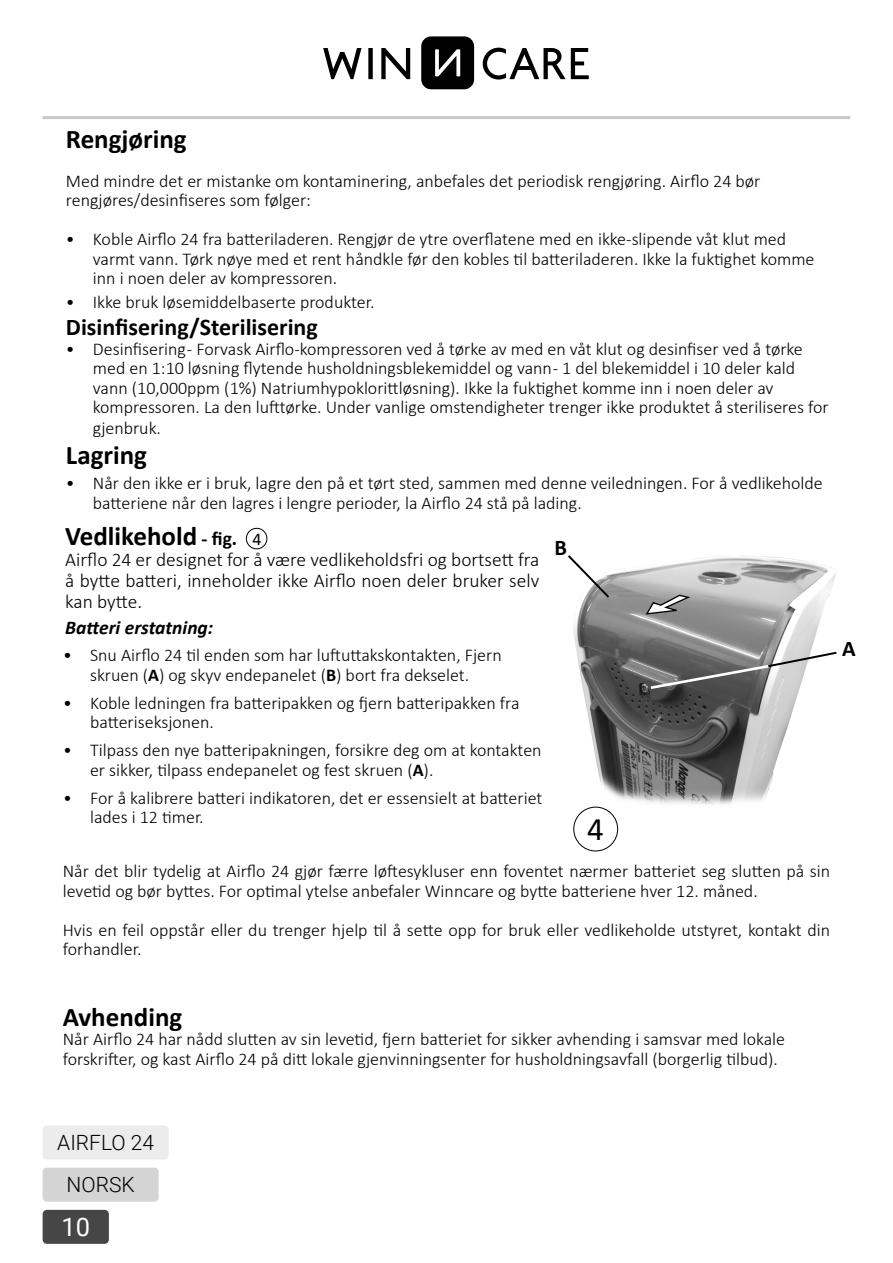
<style>
.page{position:relative;width:893px;height:1263px;background:#fff}
.page>*{position:absolute;margin:0;border:0;box-sizing:border-box;transform-origin:0 0}
.t1{font:33px "Calibri";color:#000}
.t2{font:700 27px "Calibri";color:#000}
.t3{font:25.5px "Roboto";color:#fff}
.t4{font:700 24px "Calibri";color:#000}
.t5{font:700 22.35px "Calibri";color:#000}
.t6{font:300 21px "Roboto";color:#000}
.t7{font:300 19.5px/21px "Calibri";color:#000;text-align:justify}
.t8{font:italic 700 19.5px "Calibri";color:#000}
.t9{font:300 18px/19.5px "Calibri";color:#000}
.s1{font-size:19.5px}
.s2{font-weight:400;font-size:18px}
.s3{font-weight:700}
</style>
<div class="page">
<div style="left:421px;top:36px;width:53px;height:53px;background:#000;border-radius:10px"></div>
<svg style="left:435px;top:49px;width:25px;height:27px"></svg>
<svg style="left:483px;top:48px;width:106px;height:32px"></svg>
<svg style="left:381px;top:48px;width:29px;height:31px"></svg>
<svg style="left:368px;top:48px;width:5px;height:31px"></svg>
<svg style="left:323px;top:48px;width:38px;height:31px"></svg>
<hr style="left:43px;top:116px;width:807px;height:3px;background:#c7c6c6">
<div style="left:43px;top:1210px;width:66px;height:34px;background:#474646;border-radius:4px"></div>
<div style="left:43px;top:1168px;width:116px;height:34px;background:#d4d4d4;border-radius:4px"></div>
<div style="left:43px;top:1125px;width:126px;height:34px;background:#ececec;border-radius:4px"></div>
<div style="left:246px;top:528px;width:21px;height:21px;border:1px solid #000;border-radius:50%"></div>
<img style="left:573px;top:555px;width:263px;height:252px">
<svg style="left:568px;top:555px;width:43px;height:45px"></svg>
<div style="left:573px;top:807px;width:45px;height:44px;border:1px solid #000;border-radius:50%"></div>
<svg style="left:648px;top:650px;width:189px;height:41px"></svg>
<svg style="left:644px;top:594px;width:48px;height:21px"></svg>
<h2 class="t2" style="left:66px;top:120px;width:122px">Rengjøring</h2>
<p class="t9" style="left:66px;top:171px;width:696px">Med mindre det er mistanke om kontaminering, anbefales det periodisk rengjøring. Airflo 24 bør rengjøres/desinfiseres som følger:</p>
<p class="t9" style="left:93px;top:229px;width:723px;text-indent:-27px">• Koble Airflo 24 fra batteriladeren. Rengjør de ytre overflatene med en ikke-slipende våt klut med varmt vann. Tørk nøye med et rent håndkle før den kobles til batteriladeren. Ikke la fuktighet komme inn i noen deler av kompressoren.</p>
<p class="t9" style="left:66px;top:292px;width:310px">• Ikke bruk løsemiddelbaserte produkter.</p>
<h3 class="t4" style="left:66px;top:310px;width:253px">Disinfisering/Sterilisering</h3>
<p class="t9" style="left:93px;top:339px;width:737px;text-indent:-27px">• Desinfisering - Forvask Airflo-kompressoren ved å tørke av med en våt klut og desinfiser ved å tørke med en 1:10 løsning flytende husholdningsblekemiddel og vann - 1 del blekemiddel i 10 deler kald vann (10,000ppm (1%) Natriumhypoklorittløsning). Ikke la fuktighet komme inn i noen deler av kompressoren. La den lufttørke. Under vanlige omstendigheter trenger ikke produktet å steriliseres for gjenbruk.</p>
<h2 class="t2" style="left:66px;top:436px;width:83px">Lagring</h2>
<p class="t9" style="left:93px;top:473px;width:731px;text-indent:-27px">• Når den ikke er i bruk, lagre den på et tørt sted, sammen med denne veiledningen. For å vedlikeholde batteriene når den lagres i lengre perioder, la Airflo 24 stå på lading.</p>
<h2 class="t2" style="left:65px;top:517px;width:198px">Vedlikehold <span class="s1">- fig.</span> <span class="s2">4</span></h2>
<p class="t7" style="left:65px;top:549px;width:476px">Airflo 24 er designet for å være vedlikeholdsfri og bortsett fra å bytte batteri, inneholder ikke Airflo noen deler bruker selv kan bytte.</p>
<p class="t8" style="left:65px;top:614px;width:150px">Batteri erstatning:</p>
<p class="t9" style="left:63px;top:645px;width:440px;text-align:center">• Snu Airflo 24 til enden som har luftuttakskontakten, Fjern skruen (<span class="s3">A</span>) og skyv endepanelet (<span class="s3">B</span>) bort fra dekselet.</p>
<p class="t9" style="left:90px;top:693px;width:431px;text-indent:-27px">• Koble ledningen fra batteripakken og fjern batteripakken fra batteriseksjonen.</p>
<p class="t9" style="left:90px;top:740px;width:453px;text-indent:-27px">• Tilpass den nye batteripakningen, forsikre deg om at kontakten er sikker, tilpass endepanelet og fest skruen (<span class="s3">A</span>).</p>
<p class="t9" style="left:90px;top:788px;width:454px;text-indent:-27px">• For å kalibrere batteri indikatoren, det er essensielt at batteriet lades i 12 timer.</p>
<p class="t5" style="left:555px;top:532px;width:14px">B</p>
<h1 class="t1" style="left:587px;top:806px;width:18px">4</h1>
<p class="t9" style="left:63px;top:861px;width:769px">Når det blir tydelig at Airflo 24 gjør færre løftesykluser enn foventet nærmer batteriet seg slutten på sin levetid og bør byttes. For optimal ytelse anbefaler Winncare og bytte batteriene hver 12. måned.</p>
<p class="t9" style="left:63px;top:920px;width:769px">Hvis en feil oppstår eller du trenger hjelp til å sette opp for bruk eller vedlikeholde utstyret, kontakt din forhandler.</p>
<p class="t5" style="left:842px;top:632px;width:15px">A</p>
<h2 class="t2" style="left:63px;top:998px;width:121px">Avhending</h2>
<p class="t9" style="left:63px;top:1029px;width:724px">Når Airflo 24 har nådd slutten av sin levetid, fjern batteriet for sikker avhending i samsvar med lokale forskrifter, og kast Airflo 24 på ditt lokale gjenvinningsenter for husholdningsavfall (borgerlig tilbud).</p>
<p class="t6" style="left:57px;top:1127px;width:98px">AIRFLO 24</p>
<p class="t6" style="left:67px;top:1169px;width:70px">NORSK</p>
<h3 class="t3" style="left:61px;top:1209px;width:30px">10</h3>
</div>
